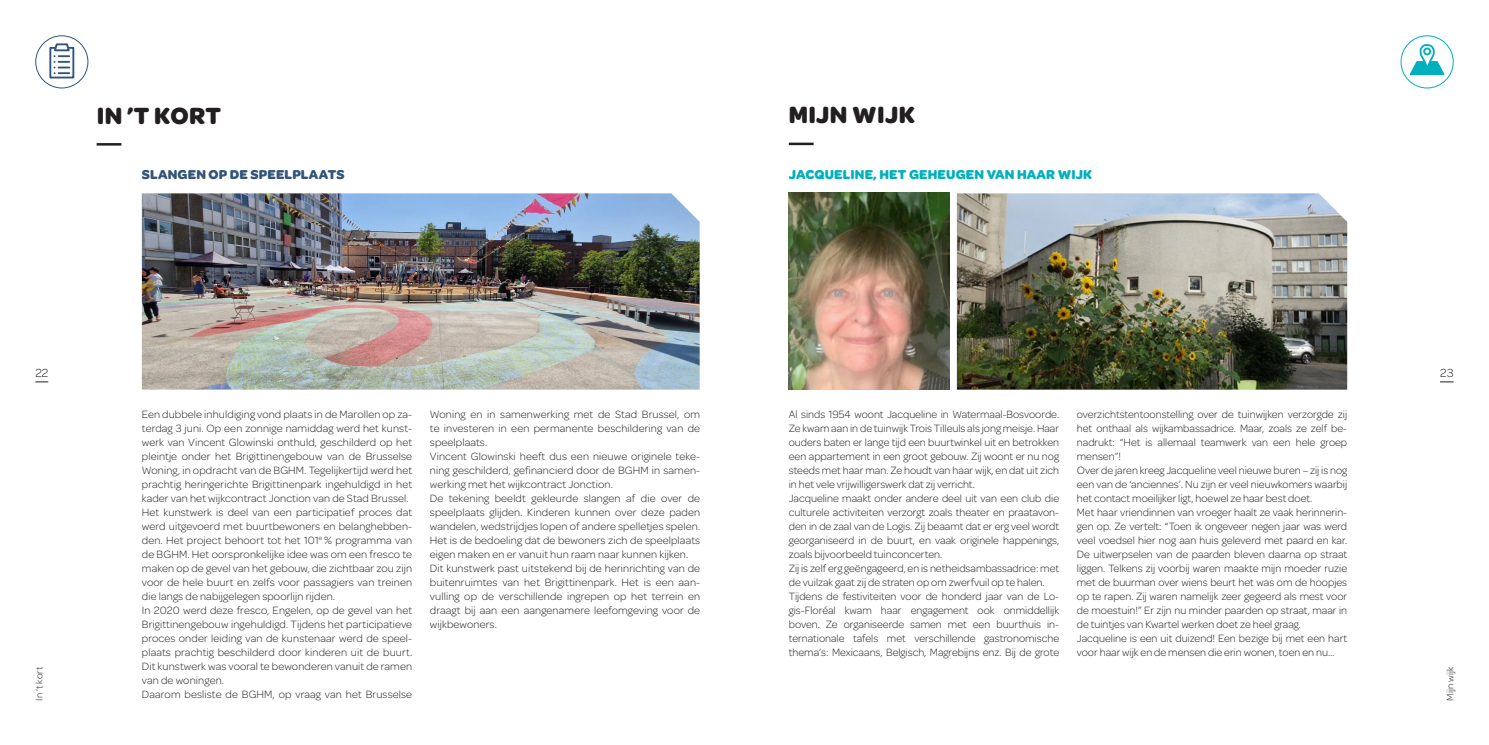
<style>
.page{position:relative;width:1489px;height:745px;background:#fff}
.page>*{position:absolute;margin:0;border:0;box-sizing:border-box;transform-origin:0 0}
.t1{font:700 25px "Omnes";letter-spacing:.01em;color:#231f20}
.t2{font:700 13.75px "Omnes";letter-spacing:.01em;color:#00b0bc}
.t3{font:700 13.75px "Omnes";letter-spacing:.01em;color:#325478}
.t4{font:300 12.5px "Omnes";color:#231f20}
.t5{font:300 11.25px/14px "Omnes";color:#231f20}
.t6{font:300 10px "Omnes";letter-spacing:.01em;color:#231f20}
</style>
<div class="page">
<svg style="left:35px;top:381px;width:13px;height:1px"></svg>
<svg style="left:1440px;top:381px;width:13px;height:1px"></svg>
<hr style="left:97px;top:143px;width:24px;height:2px;background:#231f20">
<div style="left:35px;top:35px;width:53px;height:53px;border:1px solid #325478;border-radius:50%"></div>
<div style="left:49px;top:47px;width:25px;height:31px;border:2px solid #325478"></div>
<svg style="left:52px;top:43px;width:19px;height:31px"></svg>
<hr style="left:788px;top:142px;width:25px;height:3px;background:#231f20">
<div style="left:1400px;top:35px;width:53px;height:53px;border:1px solid #00b0bc;border-radius:50%"></div>
<svg style="left:1407px;top:44px;width:39px;height:32px"></svg>
<div style="left:1422px;top:47px;width:8px;height:8px;border:2px solid #00b0bc;border-radius:50%"></div>
<img style="left:956px;top:193px;width:390px;height:196px">
<img style="left:788px;top:192px;width:161px;height:197px">
<img style="left:142px;top:193px;width:557px;height:196px">
<h1 class="t1" style="left:97px;top:97px;width:125px">IN ’T KORT</h1>
<p class="t3" style="left:142px;top:164px;width:204px">SLANGEN OP DE SPEELPLAATS</p>
<h1 class="t1" style="left:788px;top:96px;width:128px">MIJN WIJK</h1>
<p class="t2" style="left:788px;top:164px;width:305px">JACQUELINE, HET GEHEUGEN VAN HAAR WIJK</p>
<p class="t4" style="left:35px;top:364px;width:14px">22</p>
<p class="t4" style="left:1439px;top:364px;width:15px">23</p>
<p class="t5" style="left:142px;top:406px;width:272px">Een dubbele inhuldiging vond plaats in de Marollen op za&shy;terdag 3 juni. Op een zonnige namiddag werd het kunst&shy;werk van Vincent Glowinski onthuld, geschilderd op het pleintje onder het Brigittinengebouw van de Brusselse Woning, in opdracht van de BGHM. Tegelijkertijd werd het prachtig heringerichte Brigittinenpark ingehuldigd in het kader van het wijkcontract Jonction van de Stad Brussel.<br>Het kunstwerk is deel van een participatief proces dat werd uitgevoerd met buurtbewoners en belanghebben&shy;den. Het project behoort tot het 101<sup>e</sup> % programma van de BGHM. Het oorspronkelijke idee was om een fresco te maken op de gevel van het gebouw, die zichtbaar zou zijn voor de hele buurt en zelfs voor passagiers van treinen die langs de nabijgelegen spoorlijn rijden.<br>In 2020 werd deze fresco, Engelen, op de gevel van het Brigittinengebouw ingehuldigd. Tijdens het participatieve proces onder leiding van de kunstenaar werd de speel&shy;plaats prachtig beschilderd door kinderen uit de buurt.<br>Dit kunstwerk was vooral te bewonderen vanuit de ramen van de woningen.<br>Daarom besliste de BGHM, op vraag van het Brusselse</p>
<p class="t5" style="left:430px;top:406px;width:272px">Woning en in samenwerking met de Stad Brussel, om te investeren in een permanente beschildering van de speelplaats.<br>Vincent Glowinski heeft dus een nieuwe originele teke&shy;ning geschilderd, gefinancierd door de BGHM in samen&shy;werking met het wijkcontract Jonction.<br>De tekening beeldt gekleurde slangen af die over de speelplaats glijden. Kinderen kunnen over deze paden wandelen, wedstrijdjes lopen of andere spelletjes spelen.<br>Het is de bedoeling dat de bewoners zich de speelplaats eigen maken en er vanuit hun raam naar kunnen kijken.<br>Dit kunstwerk past uitstekend bij de herinrichting van de buitenruimtes van het Brigittinenpark. Het is een aan&shy;vulling op de verschillende ingrepen op het terrein en draagt bij aan een aangenamere leefomgeving voor de wijkbewoners.</p>
<p class="t5" style="left:788px;top:406px;width:272px">Al sinds 1954 woont Jacqueline in Watermaal-Bosvoorde.<br>Ze kwam aan in de tuinwijk Trois Tilleuls als jong meisje. Haar ouders baten er lange tijd een buurtwinkel uit en betrokken een appartement in een groot gebouw. Zij woont er nu nog steeds met haar man. Ze houdt van haar wijk, en dat uit zich in het vele vrijwilligerswerk dat zij verricht.<br>Jacqueline maakt onder andere deel uit van een club die culturele activiteiten verzorgt zoals theater en praatavon&shy;den in de zaal van de Logis. Zij beaamt dat er erg veel wordt georganiseerd in de buurt, en vaak originele happenings, zoals bijvoorbeeld tuinconcerten.<br>Zij is zelf erg geëngageerd, en is netheidsambassadrice: met de vuilzak gaat zij de straten op om zwerfvuil op te halen.<br>Tijdens de festiviteiten voor de honderd jaar van de Lo&shy;gis-Floréal kwam haar engagement ook onmiddellijk boven. Ze organiseerde samen met een buurthuis in&shy;ternationale tafels met verschillende gastronomische thema’s: Mexicaans, Belgisch, Magrebijns enz. Bij de grote</p>
<p class="t5" style="left:1076px;top:406px;width:272px">overzichtstentoonstelling over de tuinwijken verzorgde zij het onthaal als wijkambassadrice. Maar, zoals ze zelf be&shy;nadrukt: “Het is allemaal teamwerk van een hele groep mensen”!<br>Over de jaren kreeg Jacqueline veel nieuwe buren – zij is nog een van de ‘anciennes’. Nu zijn er veel nieuwkomers waarbij het contact moeilijker ligt, hoewel ze haar best doet.<br>Met haar vriendinnen van vroeger haalt ze vaak herinnerin&shy;gen op. Ze vertelt: “Toen ik ongeveer negen jaar was werd veel voedsel hier nog aan huis geleverd met paard en kar.<br>De uitwerpselen van de paarden bleven daarna op straat liggen. Telkens zij voorbij waren maakte mijn moeder ruzie met de buurman over wiens beurt het was om de hoopjes op te rapen. Zij waren namelijk zeer gegeerd als mest voor de moestuin!” Er zijn nu minder paarden op straat, maar in de tuintjes van Kwartel werken doet ze heel graag.<br>Jacqueline is een uit duizend! Een bezige bij met een hart voor haar wijk en de mensen die erin wonen, toen en nu…</p>
<p class="t6" style="left:33px;top:700px;width:35px;rotate:-90deg">In ’t kort</p>
<p class="t6" style="left:1443px;top:700px;width:36px;rotate:-90deg">Mijn wijk</p>
</div>
